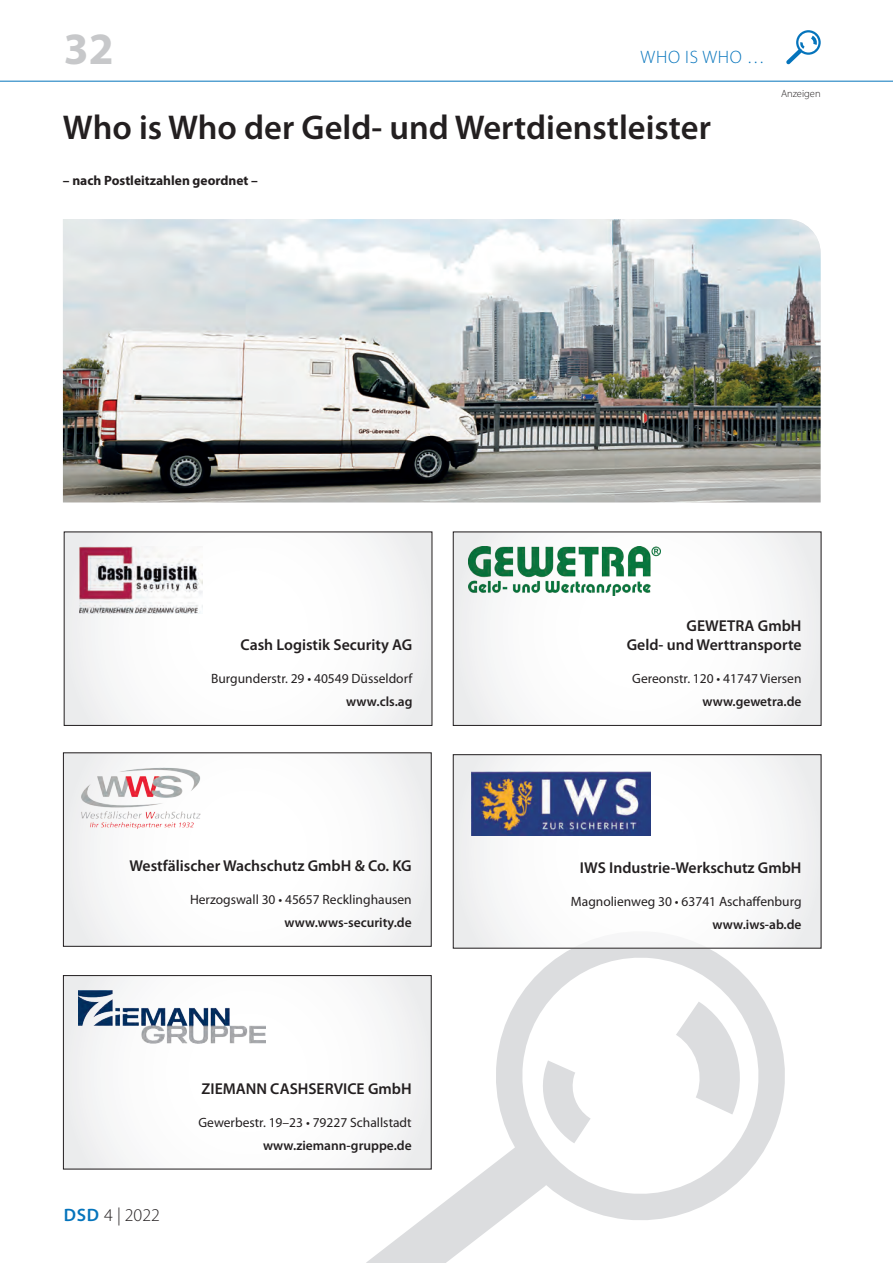
<style>
.page{position:relative;width:893px;height:1263px;background:#fff}
.page>*{position:absolute;margin:0;border:0;box-sizing:border-box;transform-origin:0 0}
.t1{font:700 45px "Myriad Pro";color:#c7c8ca}
.t2{font:600 34.5px "Myriad Pro";color:#231f20}
.t3{font:300 18px "Myriad Pro";letter-spacing:.04em;color:#0574bc}
.t4{font:300 18px "Myriad Pro";color:#231f20}
.t5{font:600 15.75px/18.9px "Myriad Pro";color:#231f20;text-align:right}
.t6{font:13.5px "Myriad Pro";color:#231f20}
.t7{font:600 13.5px "Myriad Pro";color:#231f20}
.t8{font:700 13.5px "Myriad Pro";color:#231f20}
.t9{font:300 10.5px "Myriad Pro";color:#231f20}
.s1{font-weight:600;color:#0574bc}
</style>
<div class="page">
<hr style="left:0;top:81px;width:893px;height:1px;background:#0574bc">
<svg style="left:786px;top:30px;width:35px;height:34px"></svg>
<svg style="left:473px;top:948px;width:328px;height:272px"></svg>
<svg style="left:676px;top:1001px;width:73px;height:113px"></svg>
<svg style="left:353px;top:1060px;width:246px;height:203px"></svg>
<img style="left:63px;top:219px;width:758px;height:283px">
<div style="left:64px;top:532px;width:368px;height:193px;background:linear-gradient(to right,#f9f9f9,#f9fafa)"></div>
<div style="left:64px;top:531px;width:368px;height:195px;border:1px solid #231f20"></div>
<img style="left:79px;top:547px;width:123px;height:66px">
<div style="left:453px;top:532px;width:368px;height:193px;background:linear-gradient(to right,#f8f9f9,#f9fafa)"></div>
<div style="left:453px;top:531px;width:368px;height:195px;border:1px solid #231f20"></div>
<img style="left:468px;top:547px;width:193px;height:48px">
<div style="left:63px;top:975px;width:368px;height:194px;background:linear-gradient(to bottom,#f8f8f8,#fafafa)"></div>
<div style="left:63px;top:975px;width:369px;height:194px;border:1px solid #231f20"></div>
<img style="left:78px;top:991px;width:187px;height:53px">
<div style="left:63px;top:753px;width:368px;height:193px;background:linear-gradient(to right,#f9f9f9,#f9f9fa)"></div>
<div style="left:63px;top:752px;width:369px;height:195px;border:1px solid #231f20"></div>
<img style="left:78px;top:767px;width:127px;height:63px">
<div style="left:453px;top:755px;width:368px;height:193px;background:linear-gradient(to right,#f8f8f9,#f9f9fa)"></div>
<div style="left:453px;top:754px;width:368px;height:194px;border:1px solid #231f20"></div>
<img style="left:471px;top:772px;width:180px;height:64px">
<h1 class="t1" style="left:64px;top:20px;width:51px">32</h1>
<h3 class="t3" style="left:640px;top:46px;width:126px">WHO IS WHO …</h3>
<h2 class="t2" style="left:63px;top:105px;width:649px">Who is Who der Geld- und Wertdienstleister</h2>
<p class="t8" style="left:63px;top:172px;width:197px">– nach Postleitzahlen geordnet –</p>
<p class="t9" style="left:781px;top:87px;width:41px">Anzeigen</p>
<p class="t5" style="left:241px;top:635px;width:173px">Cash Logistik Security AG</p>
<p class="t6" style="left:211px;top:670px;width:203px">Burgunderstr. 29 • 40549 Düsseldorf</p>
<p class="t7" style="left:346px;top:693px;width:68px">www.cls.ag</p>
<p class="t5" style="left:130px;top:856px;width:284px">Westfälischer Wachschutz GmbH &amp; Co. KG</p>
<p class="t6" style="left:190px;top:891px;width:223px">Herzogswall 30 • 45657 Recklinghausen</p>
<p class="t7" style="left:285px;top:914px;width:129px">www.wws-security.de</p>
<h3 class="t4" style="left:64px;top:1204px;width:98px"><span class="s1">DSD</span> 4 | 2022</h3>
<p class="t5" style="left:202px;top:1078px;width:212px">ZIEMANN CASHSERVICE GmbH</p>
<p class="t6" style="left:198px;top:1114px;width:215px">Gewerbestr. 19–23 • 79227 Schallstadt</p>
<p class="t7" style="left:263px;top:1136px;width:150px">www.ziemann-gruppe.de</p>
<p class="t5" style="left:627px;top:616px;width:176px">GEWETRA GmbH<br>Geld- und Werttransporte</p>
<p class="t6" style="left:632px;top:670px;width:171px">Gereonstr. 120 • 41747 Viersen</p>
<p class="t7" style="left:702px;top:693px;width:101px">www.gewetra.de</p>
<p class="t5" style="left:580px;top:858px;width:223px">IWS Industrie-Werkschutz GmbH</p>
<p class="t6" style="left:571px;top:893px;width:232px">Magnolienweg 30 • 63741 Aschaffenburg</p>
<p class="t7" style="left:713px;top:915px;width:90px">www.iws-ab.de</p>
</div>
